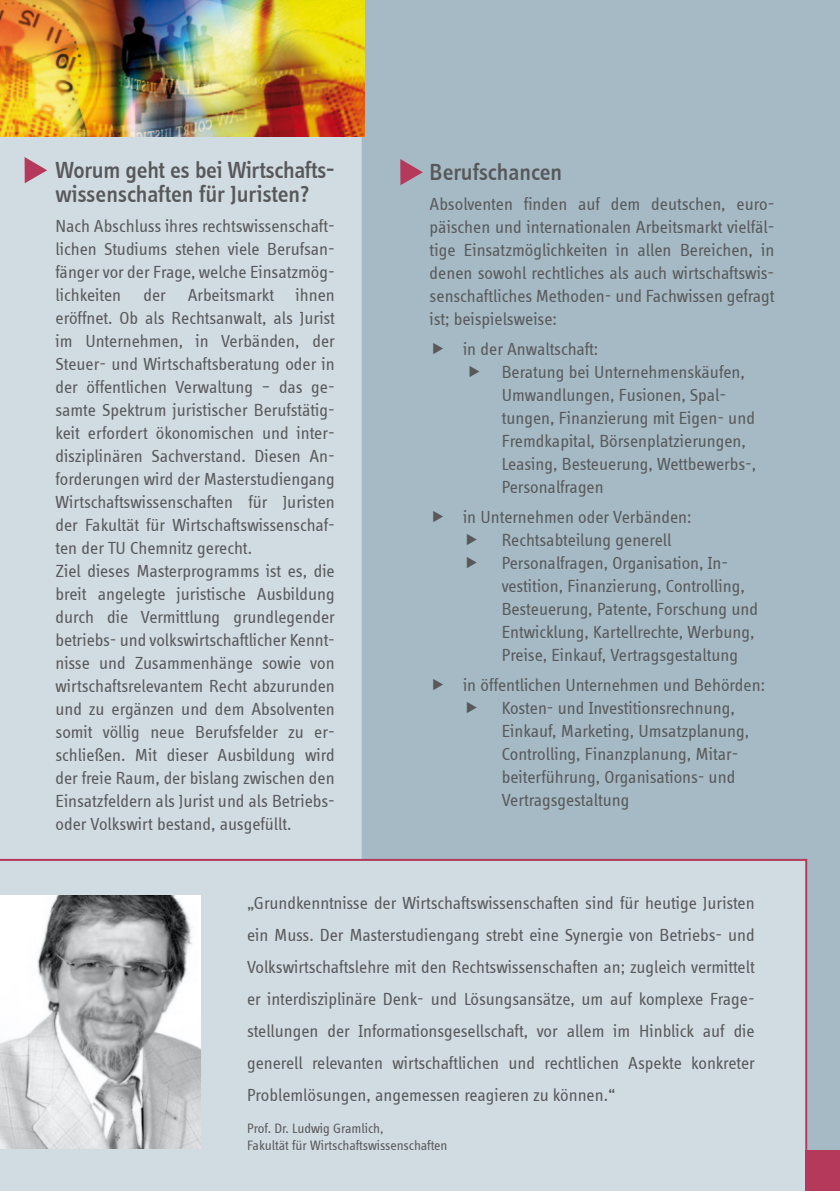
<style>
.page{position:relative;width:840px;height:1191px;background:#fff}
.page>*{position:absolute;margin:0;border:0;box-sizing:border-box;transform-origin:0 0}
.t1{font:500 24px/24px "Info Disp";letter-spacing:-.01em;color:#58585a}
.t2{font:18px/23px "Info Disp";color:#58585a}
.t3{font:14px/16.8px "Info Disp";color:#58585a}
</style>
<div class="page">
<div style="left:0;top:0;width:839px;height:1191px;background:#d1dce2"></div>
<div style="left:361px;top:0;width:463px;height:858px;background:#a5bac4"></div>
<div style="left:824px;top:0;width:15px;height:1191px;background:#a5bac4"></div>
<svg style="left:0;top:858px;width:824px;height:292px"></svg>
<div style="left:804px;top:1150px;width:35px;height:41px;background:#b5395a"></div>
<svg style="left:400px;top:159px;width:22px;height:26px"></svg>
<svg style="left:25px;top:157px;width:22px;height:26px"></svg>
<img style="left:0;top:0;width:364px;height:137px">
<img style="left:0;top:895px;width:200px;height:253px">
<svg style="left:433px;top:342px;width:10px;height:12px"></svg>
<svg style="left:469px;top:365px;width:10px;height:12px"></svg>
<svg style="left:433px;top:511px;width:10px;height:11px"></svg>
<svg style="left:466px;top:534px;width:10px;height:11px"></svg>
<svg style="left:466px;top:557px;width:10px;height:11px"></svg>
<svg style="left:433px;top:679px;width:10px;height:11px"></svg>
<svg style="left:466px;top:702px;width:10px;height:11px"></svg>
<h1 class="t1" style="left:55px;top:158px;width:280px">Worum geht es bei Wirtschafts&shy;wissenschaften für Juristen?</h1>
<p class="t2" style="left:55px;top:214px;width:281px">Nach Abschluss ihres rechtswissenschaft&shy;lichen Studiums stehen viele Berufsan&shy;fänger vor der Frage, welche Einsatzmög&shy;lichkeiten der Arbeitsmarkt ihnen eröffnet. Ob als Rechtsanwalt, als Jurist im Unternehmen, in Verbänden, der Steuer- und Wirtschaftsberatung oder in der öffentlichen Verwaltung – das ge&shy;samte Spektrum juristischer Berufstätig&shy;keit erfordert ökonomischen und inter&shy;disziplinären Sachverstand. Diesen An&shy;forderungen wird der Masterstudiengang Wirtschaftswissenschaften für Juristen der Fakultät für Wirtschaftswissenschaf&shy;ten der TU Chemnitz gerecht.<br>Ziel dieses Masterprogramms ist es, die breit angelegte juristische Ausbildung durch die Vermittlung grundlegender betriebs- und volkswirtschaftlicher Kennt&shy;nisse und Zusammenhänge sowie von wirtschaftsrelevantem Recht abzurunden und zu ergänzen und dem Absolventen somit völlig neue Berufsfelder zu er&shy;schließen. Mit dieser Ausbildung wird der freie Raum, der bislang zwischen den Einsatzfeldern als Jurist und als Betriebs&shy;oder Volkswirt bestand, ausgefüllt.</p>
<h1 class="t1" style="left:429px;top:160px;width:134px">Berufschancen</h1>
<p class="t2" style="left:429px;top:192px;width:346px;text-align:justify">Absolventen finden auf dem deutschen, euro&shy;päischen und internationalen Arbeitsmarkt vielfäl&shy;tige Einsatzmöglichkeiten in allen Bereichen, in denen sowohl rechtliches als auch wirtschaftswis&shy;senschaftliches Methoden- und Fachwissen gefragt ist; beispielsweise:</p>
<p class="t2" style="left:501px;top:337px;width:256px;text-indent:-39px">in der Anwaltschaft:<br>Beratung bei Unternehmenskäufen,<br>Umwandlungen, Fusionen, Spal&shy;tungen, Finanzierung mit Eigen- und<br>Fremdkapital, Börsenplatzierungen,<br>Leasing, Besteuerung, Wettbewerbs-,<br>Personalfragen</p>
<p class="t2" style="left:501px;top:505px;width:258px;text-indent:-39px">in Unternehmen oder Verbänden:<br>Rechtsabteilung generell Personalfragen, Organisation, In&shy;vestition, Finanzierung, Controlling, Besteuerung, Patente, Forschung und Entwicklung, Kartellrechte, Werbung, Preise, Einkauf, Vertragsgestaltung</p>
<p class="t2" style="left:501px;top:673px;width:265px;text-indent:-39px">in öffentlichen Unternehmen und Behörden:<br>Kosten- und Investitionsrechnung, Einkauf, Marketing, Umsatzplanung, Controlling, Finanzplanung, Mitar&shy;beiterführung, Organisations- und Vertragsgestaltung</p>
<p class="t2" style="left:247px;top:886px;width:509px;line-height:32px;text-align:justify">„Grundkenntnisse der Wirtschaftswissenschaften sind für heutige Juristen ein Muss. Der Masterstudiengang strebt eine Synergie von Betriebs- und Volkswirtschaftslehre mit den Rechtswissenschaften an; zugleich vermittelt er interdisziplinäre Denk- und Lösungsansätze, um auf komplexe Frage&shy;stellungen der Informationsgesellschaft, vor allem im Hinblick auf die generell relevanten wirtschaftlichen und rechtlichen Aspekte konkreter Problemlösungen, angemessen reagieren zu können.“</p>
<p class="t3" style="left:247px;top:1119px;width:202px">Prof. Dr. Ludwig Gramlich,<br>Fakultät für Wirtschaftswissenschaften</p>
</div>
